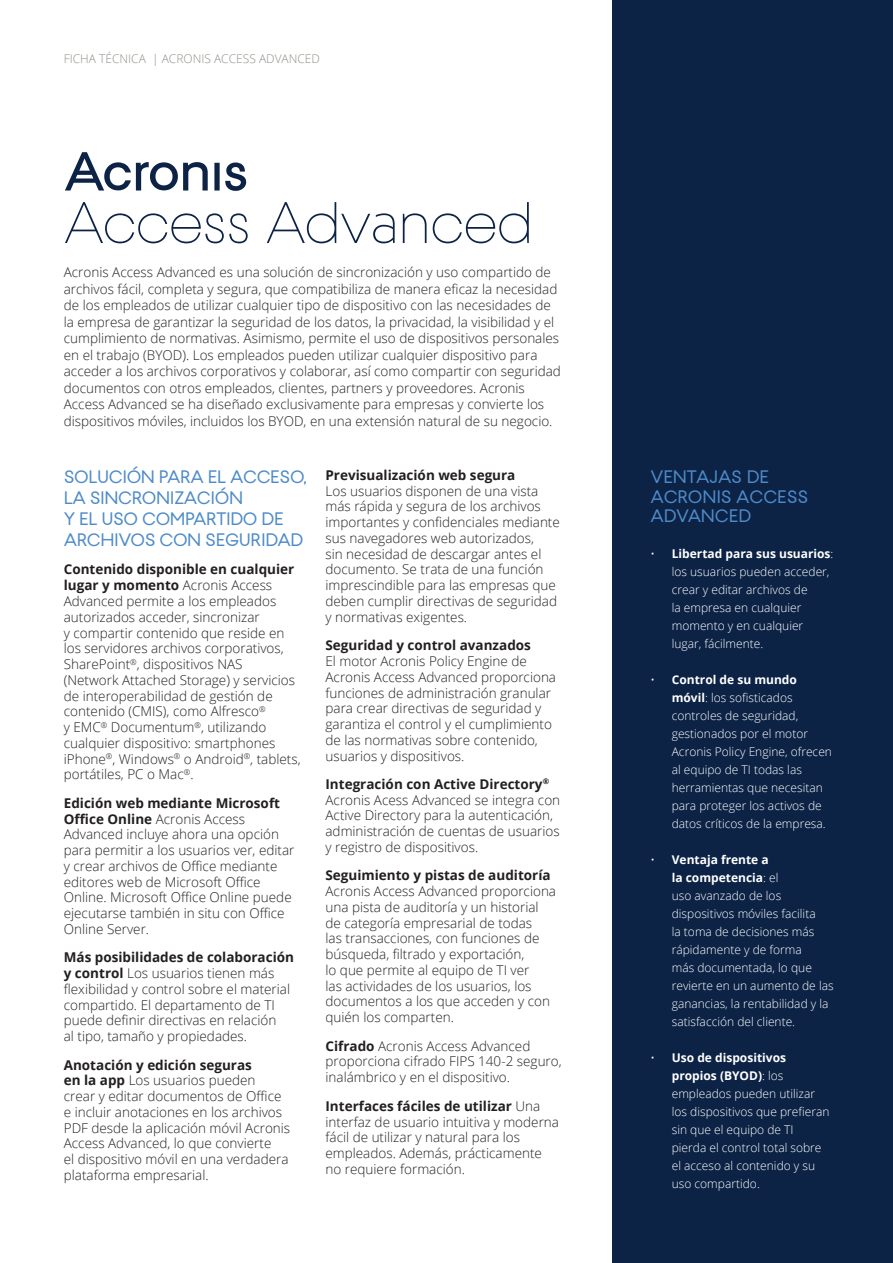
<style>
.page{position:relative;width:893px;height:1263px;background:#fff}
.page>*{position:absolute;margin:0;border:0;box-sizing:border-box;transform-origin:0 0}
.t1{font:300 58.5px "Acronis";color:#0c2346}
.t2{font:18px/21px "Acronis";letter-spacing:-.015em;color:#4e8bc9}
.t3{font:300 13.5px/15.8px "Open Sans";color:#231f20}
.t4{font:700 13.5px "Open Sans";color:#231f20}
.t5{font:300 12px/18px "Open Sans";color:#fff}
.t6{font:300 12px "Open Sans";color:#918f88}
.s1{font-weight:700}
</style>
<div class="page">
<div style="left:612px;top:0;width:281px;height:1263px;background:#0c2346"></div>
<p class="t6" style="left:64px;top:51px;width:258px">FICHA TÉCNICA | ACRONIS ACCESS ADVANCED</p>
<h1 class="t1" style="left:64px;top:190px;width:471px">Access Advanced</h1>
<p class="t3" style="left:64px;top:264px;width:499px;line-height:16.5px">Acronis Access Advanced es una solución de sincronización y uso compartido de archivos fácil, completa y segura, que compatibiliza de manera eficaz la necesidad de los empleados de utilizar cualquier tipo de dispositivo con las necesidades de la empresa de garantizar la seguridad de los datos, la privacidad, la visibilidad y el cumplimiento de normativas. Asimismo, permite el uso de dispositivos personales en el trabajo (BYOD). Los empleados pueden utilizar cualquier dispositivo para acceder a los archivos corporativos y colaborar, así como compartir con seguridad documentos con otros empleados, clientes, partners y proveedores. Acronis Access Advanced se ha diseñado exclusivamente para empresas y convierte los dispositivos móviles, incluidos los BYOD, en una extensión natural de su negocio.</p>
<h2 class="t2" style="left:64px;top:467px;width:244px">SOLUCIÓN PARA EL ACCESO,<br>LA SINCRONIZACIÓN<br>Y EL USO COMPARTIDO DE<br>ARCHIVOS CON SEGURIDAD</h2>
<p class="t3" style="left:64px;top:561px;width:238px"><span class="s1">Contenido disponible en cualquier lugar y momento</span> Acronis Access Advanced permite a los empleados autorizados acceder, sincronizar<br>y compartir contenido que reside en los servidores archivos corporativos, SharePoint<sup>®</sup>, dispositivos NAS (Network Attached Storage) y servicios de interoperabilidad de gestión de contenido (CMIS), como Alfresco<sup>®<br></sup>y EMC<sup>®</sup> Documentum<sup>®</sup>, utilizando cualquier dispositivo: smartphones iPhone<sup>®</sup>, Windows<sup>®</sup> o Android<sup>®</sup>, tablets, portátiles, PC o Mac<sup>®</sup>.</p>
<p class="t3" style="left:64px;top:795px;width:232px"><span class="s1">Edición web mediante Microsoft<br>Office Online</span> Acronis Access<br>Advanced incluye ahora una opción para permitir a los usuarios ver, editar y crear archivos de Office mediante editores web de Microsoft Office<br>Online. Microsoft Office Online puede ejecutarse también in situ con Office<br>Online Server.</p>
<p class="t3" style="left:64px;top:949px;width:232px"><span class="s1">Más posibilidades de colaboración y control</span> Los usuarios tienen más flexibilidad y control sobre el material compartido. El departamento de TI puede definir directivas en relación<br>al tipo, tamaño y propiedades.</p>
<p class="t3" style="left:64px;top:1056px;width:228px"><span class="s1">Anotación y edición seguras<br>en la app</span> Los usuarios pueden crear y editar documentos de Office e incluir anotaciones en los archivos PDF desde la aplicación móvil Acronis Access Advanced, lo que convierte<br>el dispositivo móvil en una verdadera plataforma empresarial.</p>
<p class="t4" style="left:325px;top:465px;width:191px">Previsualización web segura</p>
<p class="t3" style="left:325px;top:482px;width:236px">Los usuarios disponen de una vista más rápida y segura de los archivos importantes y confidenciales mediante sus navegadores web autorizados,<br>sin necesidad de descargar antes el documento. Se trata de una función imprescindible para las empresas que deben cumplir directivas de seguridad y normativas exigentes.</p>
<p class="t4" style="left:325px;top:636px;width:207px">Seguridad y control avanzados</p>
<p class="t3" style="left:325px;top:653px;width:232px">El motor Acronis Policy Engine de Acronis Access Advanced proporciona funciones de administración granular para crear directivas de seguridad y garantiza el control y el cumplimiento de las normativas sobre contenido, usuarios y dispositivos.</p>
<p class="t3" style="left:325px;top:776px;width:236px"><span class="s1">Integración con Active Directory</span><sup>® </sup>Acronis Acess Advanced se integra con Active Directory para la autenticación, administración de cuentas de usuarios y registro de dispositivos.</p>
<p class="t4" style="left:325px;top:866px;width:227px">Seguimiento y pistas de auditoría</p>
<p class="t3" style="left:325px;top:883px;width:232px">Acronis Access Advanced proporciona una pista de auditoría y un historial de categoría empresarial de todas<br>las transacciones, con funciones de búsqueda, filtrado y exportación,<br>lo que permite al equipo de TI ver<br>las actividades de los usuarios, los documentos a los que acceden y con quién los comparten.</p>
<p class="t3" style="left:325px;top:1037px;width:238px"><span class="s1">Cifrado</span> Acronis Access Advanced proporciona cifrado FIPS 140-2 seguro, inalámbrico y en el dispositivo.</p>
<p class="t3" style="left:325px;top:1097px;width:235px"><span class="s1">Interfaces fáciles de utilizar</span> Una interfaz de usuario intuitiva y moderna fácil de utilizar y natural para los empleados. Además, prácticamente no requiere formación.</p>
<h2 class="t2" style="left:650px;top:467px;width:159px;line-height:19.5px">VENTAJAS DE<br>ACRONIS ACCESS<br>ADVANCED</h2>
<p class="t5" style="left:672px;top:544px;width:163px;text-indent:-21px">• <span class="s1">Libertad para sus usuarios</span>: los usuarios pueden acceder, crear y editar archivos de<br>la empresa en cualquier momento y en cualquier lugar, fácilmente.</p>
<p class="t5" style="left:672px;top:670px;width:162px;text-indent:-21px">• <span class="s1">Control de su mundo móvil</span>: los sofisticados controles de seguridad, gestionados por el motor<br>Acronis Policy Engine, ofrecen al equipo de TI todas las herramientas que necesitan para proteger los activos de datos críticos de la empresa.</p>
<p class="t5" style="left:672px;top:850px;width:163px;text-indent:-21px">• <span class="s1">Ventaja frente a<br>la competencia</span>: el<br>uso avanzado de los dispositivos móviles facilita<br>la toma de decisiones más rápidamente y de forma<br>más documentada, lo que revierte en un aumento de las ganancias, la rentabilidad y la satisfacción del cliente.</p>
<p class="t5" style="left:672px;top:1048px;width:159px;text-indent:-21px">• <span class="s1">Uso de dispositivos propios (BYOD)</span>: los empleados pueden utilizar los dispositivos que prefieran sin que el equipo de TI pierda el control total sobre el acceso al contenido y su uso compartido.</p>
</div>
